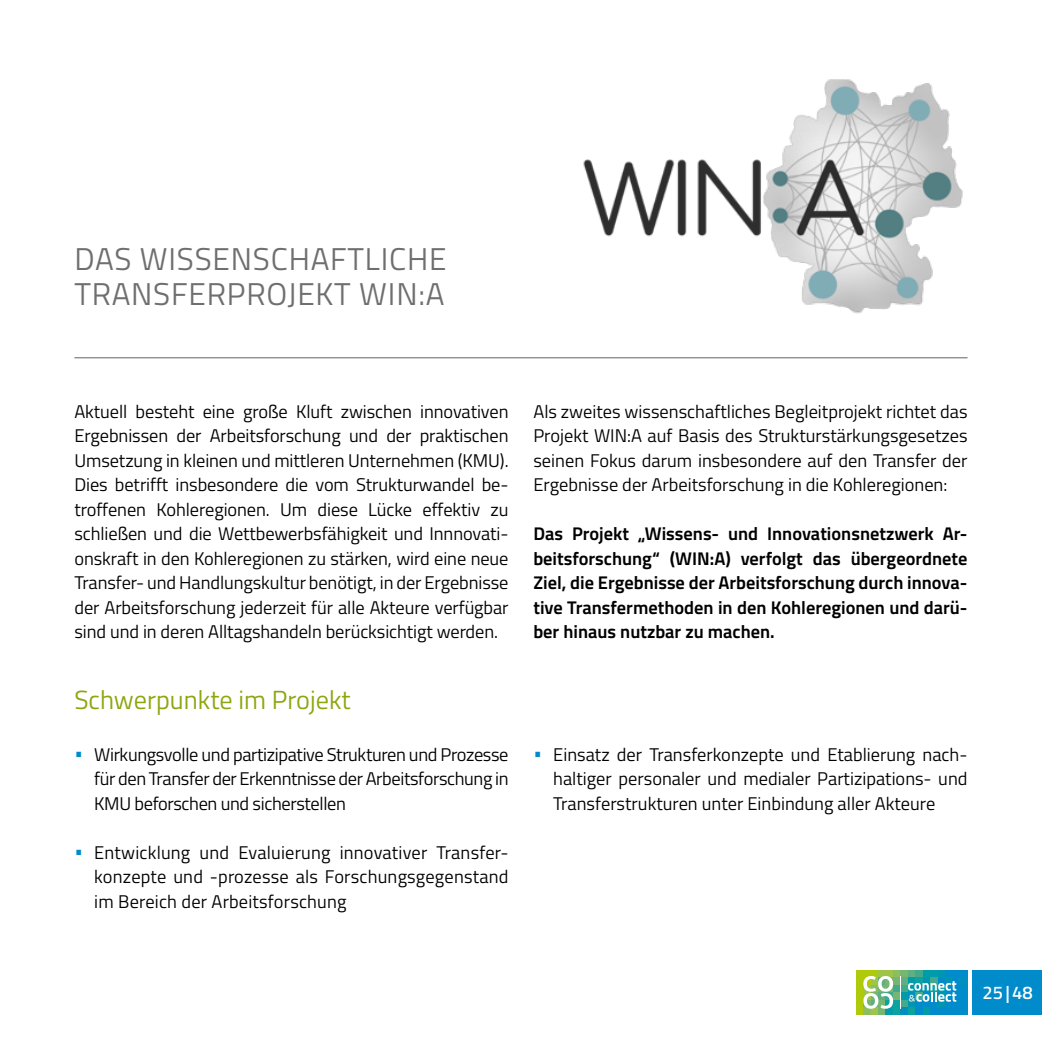
<style>
.page{position:relative;width:1042px;height:1042px;background:#fff}
.page>*{position:absolute;margin:0;border:0;box-sizing:border-box;transform-origin:0 0}
.Heading_1_SOLO{font:31.5px/35px "Titillium Text";letter-spacing:.025em;color:#706f6f}
.Heading_2{font:26.25px "Titillium Text";color:#8ea50d}
.copy{font:18.38px/24.5px "Titillium Text";color:#000;text-align:justify}
.copy-2{font:700 18.38px/24.5px "Titillium Text";color:#000;text-align:justify}
.t1{font:500 18.38px "Titillium Text";color:#fff}
.s1{color:#008bcb}
</style>
<div class="page">
<hr style="left:74px;top:357px;width:893px;height:1px;background:#646363">
<img style="left:583px;top:79px;width:380px;height:235px">
<div style="left:972px;top:970px;width:70px;height:44px;background:#008bcb"></div>
<div style="left:856px;top:970px;width:7px;height:7px;background:#afca0b"></div>
<div style="left:863px;top:970px;width:8px;height:7px;background:#afca0b"></div>
<div style="left:871px;top:970px;width:7px;height:7px;background:#afca0b"></div>
<div style="left:878px;top:970px;width:7px;height:7px;background:#9ec44a"></div>
<div style="left:885px;top:970px;width:8px;height:7px;background:#9ec44a"></div>
<div style="left:893px;top:970px;width:7px;height:7px;background:#8cbd5f"></div>
<div style="left:900px;top:970px;width:8px;height:7px;background:#77b670"></div>
<div style="left:908px;top:970px;width:7px;height:7px;background:#5faf80"></div>
<div style="left:915px;top:970px;width:8px;height:7px;background:#43a98d"></div>
<div style="left:923px;top:970px;width:7px;height:7px;background:#009ca9"></div>
<div style="left:930px;top:970px;width:8px;height:7px;background:#009ca9"></div>
<div style="left:938px;top:970px;width:7px;height:7px;background:#0096b2"></div>
<div style="left:945px;top:970px;width:7px;height:7px;background:#008bcb"></div>
<div style="left:952px;top:970px;width:8px;height:7px;background:#008bcb"></div>
<div style="left:960px;top:970px;width:7px;height:7px;background:#008bcb"></div>
<div style="left:856px;top:977px;width:7px;height:8px;background:#afca0b"></div>
<div style="left:893px;top:977px;width:7px;height:8px;background:#77b670"></div>
<div style="left:900px;top:977px;width:8px;height:8px;background:#5faf80"></div>
<div style="left:908px;top:977px;width:7px;height:8px;background:#009ca9"></div>
<div style="left:915px;top:977px;width:8px;height:8px;background:#0ba29f"></div>
<div style="left:923px;top:977px;width:7px;height:8px;background:#0096b2"></div>
<div style="left:930px;top:977px;width:8px;height:8px;background:#43a98d"></div>
<div style="left:938px;top:977px;width:7px;height:8px;background:#008bcb"></div>
<div style="left:945px;top:977px;width:7px;height:8px;background:#0096b2"></div>
<div style="left:952px;top:977px;width:8px;height:8px;background:#008bcb"></div>
<div style="left:960px;top:977px;width:7px;height:8px;background:#0090bf"></div>
<div style="left:856px;top:985px;width:7px;height:7px;background:#afca0b"></div>
<div style="left:893px;top:985px;width:7px;height:7px;background:#43a98d"></div>
<div style="left:900px;top:985px;width:8px;height:7px;background:#43a98d"></div>
<div style="left:952px;top:985px;width:8px;height:7px;background:#008bcb"></div>
<div style="left:960px;top:985px;width:7px;height:7px;background:#008bcb"></div>
<div style="left:856px;top:992px;width:7px;height:8px;background:#afca0b"></div>
<div style="left:893px;top:992px;width:7px;height:8px;background:#77b670"></div>
<div style="left:900px;top:992px;width:8px;height:8px;background:#009ca9"></div>
<div style="left:952px;top:992px;width:8px;height:8px;background:#008bcb"></div>
<div style="left:960px;top:992px;width:7px;height:8px;background:#008bcb"></div>
<div style="left:856px;top:1000px;width:7px;height:7px;background:#afca0b"></div>
<div style="left:893px;top:1000px;width:7px;height:7px;background:#0ba29f"></div>
<div style="left:900px;top:1000px;width:8px;height:7px;background:#43a98d"></div>
<svg style="left:908px;top:1001px;width:7px;height:6px"></svg>
<svg style="left:915px;top:1001px;width:8px;height:6px"></svg>
<svg style="left:923px;top:1001px;width:7px;height:6px"></svg>
<div style="left:930px;top:1000px;width:8px;height:7px;background:#008bcb"></div>
<svg style="left:938px;top:1001px;width:7px;height:6px"></svg>
<svg style="left:945px;top:1001px;width:7px;height:6px"></svg>
<div style="left:952px;top:1000px;width:8px;height:7px;background:#008bcb"></div>
<div style="left:960px;top:1000px;width:7px;height:7px;background:#008bcb"></div>
<div style="left:856px;top:1007px;width:7px;height:7px;background:#afca0b"></div>
<div style="left:863px;top:1007px;width:8px;height:7px;background:#8cbd5f"></div>
<div style="left:871px;top:1007px;width:7px;height:7px;background:#9ec44a"></div>
<div style="left:878px;top:1007px;width:7px;height:7px;background:#77b670"></div>
<div style="left:885px;top:1007px;width:8px;height:7px;background:#009ca9"></div>
<div style="left:893px;top:1007px;width:7px;height:7px;background:#0ba29f"></div>
<div style="left:900px;top:1007px;width:8px;height:7px;background:#0090bf"></div>
<div style="left:908px;top:1007px;width:7px;height:7px;background:#0ba29f"></div>
<div style="left:915px;top:1007px;width:8px;height:7px;background:#008bcb"></div>
<div style="left:923px;top:1007px;width:7px;height:7px;background:#009ca9"></div>
<div style="left:930px;top:1007px;width:8px;height:7px;background:#008bcb"></div>
<div style="left:938px;top:1007px;width:7px;height:7px;background:#008bcb"></div>
<div style="left:945px;top:1007px;width:7px;height:7px;background:#008bcb"></div>
<div style="left:952px;top:1007px;width:8px;height:7px;background:#008bcb"></div>
<div style="left:960px;top:1007px;width:7px;height:7px;background:#008bcb"></div>
<svg style="left:908px;top:981px;width:48px;height:20px"></svg>
<svg style="left:863px;top:976px;width:30px;height:32px"></svg>
<hr style="left:900px;top:976px;width:1px;height:32px;background:#fff">
<p class="Heading_1_SOLO" style="left:74px;top:240px;width:374px">DAS WISSENSCHAFTLICHE<br>TRANSFERPROJEKT WIN:A</p>
<p class="copy" style="left:74px;top:398px;width:436px">Aktuell besteht eine große Kluft zwischen innovativen Ergebnissen der Arbeitsforschung und der praktischen Umsetzung in kleinen und mittleren Unternehmen (KMU).<br>Dies betrifft insbesondere die vom Strukturwandel be&shy;troffenen Kohleregionen. Um diese Lücke effektiv zu schließen und die Wettbewerbsfähigkeit und Innnovati&shy;onskraft in den Kohleregionen zu stärken, wird eine neue Transfer- und Handlungskultur benötigt, in der Ergebnisse der Arbeitsforschung jederzeit für alle Akteure verfügbar sind und in deren Alltagshandeln berücksichtigt werden.</p>
<p class="copy" style="left:533px;top:398px;width:436px">Als zweites wissenschaftliches Begleitprojekt richtet das Projekt WIN:A auf Basis des Strukturstärkungsgesetzes seinen Fokus darum insbesondere auf den Transfer der Ergebnisse der Arbeitsforschung in die Kohleregionen:</p>
<p class="copy-2" style="left:533px;top:520px;width:436px">Das Projekt „Wissens- und Innovationsnetzwerk Ar&shy;beitsforschung“ (WIN:A) verfolgt das übergeordnete Ziel, die Ergebnisse der Arbeitsforschung durch innova&shy;tive Transfermethoden in den Kohleregionen und darü&shy;ber hinaus nutzbar zu machen.</p>
<p class="Heading_2" style="left:74px;top:680px;width:278px">Schwerpunkte im Projekt</p>
<p class="copy" style="left:94px;top:741px;width:416px;text-indent:-20px"><span class="s1">•</span> Wirkungsvolle und partizipative Strukturen und Prozesse für den Transfer der Erkenntnisse der Arbeitsforschung in KMU beforschen und sicherstellen</p>
<p class="copy" style="left:94px;top:839px;width:416px;text-indent:-20px"><span class="s1">•</span> Entwicklung und Evaluierung innovativer Transfer&shy;konzepte und -prozesse als Forschungsgegenstand im Bereich der Arbeitsforschung</p>
<p class="copy" style="left:553px;top:741px;width:416px;text-indent:-20px"><span class="s1">•</span> Einsatz der Transferkonzepte und Etablierung nach&shy;haltiger personaler und medialer Partizipations- und Transferstrukturen unter Einbindung aller Akteure</p>
<p class="t1" style="left:982px;top:979px;width:52px">25|48</p>
</div>
